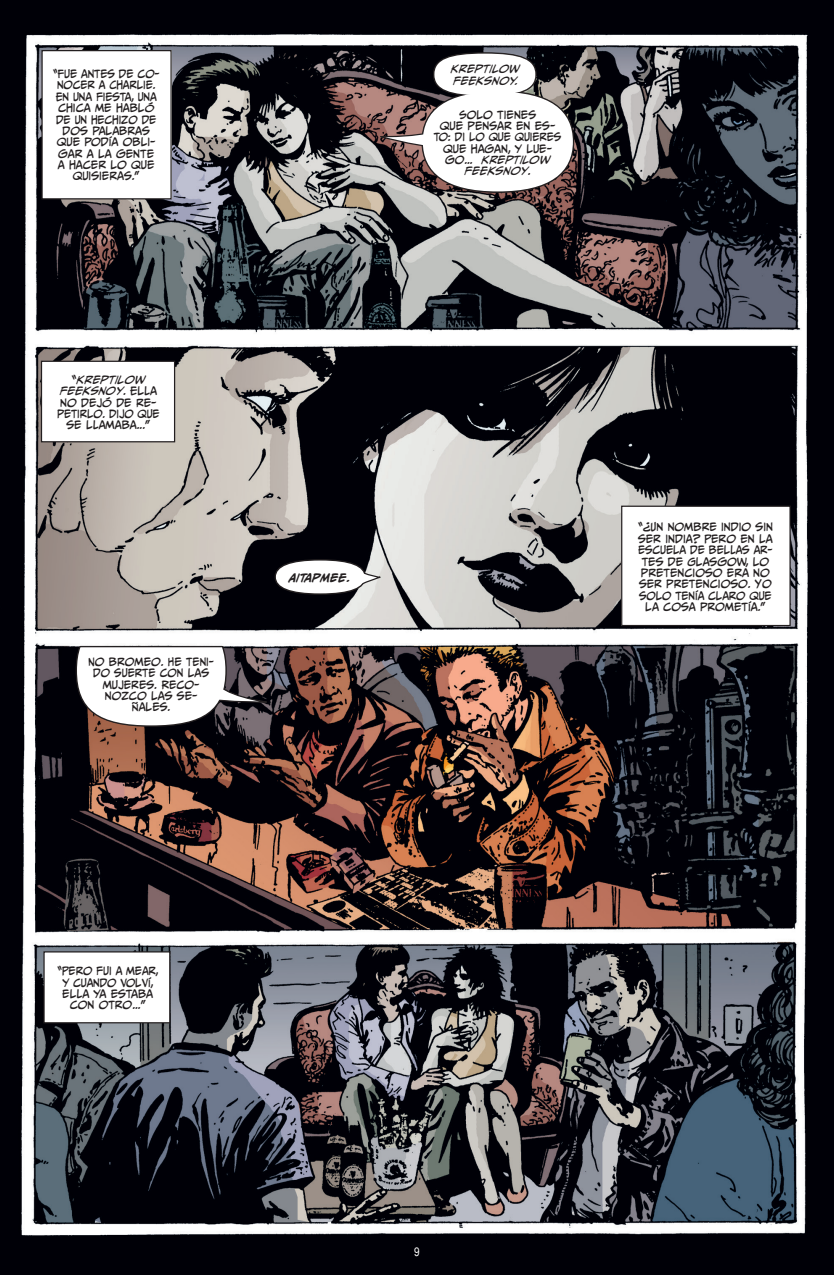
<style>
.page{position:relative;width:834px;height:1275px;background:#fff}
.page>*{position:absolute;margin:0;border:0;box-sizing:border-box;transform-origin:0 0}
.t1{font:condensed 12.25px "Helvetica";color:#fff}
.t2{font:10.5px/11.4px "CC Meanwhile";color:#231f20}
.t3{font:10.5px/11.4px "CC Meanwhile";color:#231f20;text-align:center;scale:.96 1}
.t4{font:italic 10.5px/11.4px "CC Meanwhile";color:#231f20}
.t5{font:10.5px "CC Meanwhile";color:#231f20;scale:.95 1}
.t6{font:italic 700 10.5px "CC Meanwhile";color:#231f20}
.s1{font-style:normal}
</style>
<div class="page">
<img style="left:0;top:0;width:833px;height:1275px">
<svg style="left:433px;top:53px;width:103px;height:43px"></svg>
<svg style="left:275px;top:560px;width:90px;height:34px"></svg>
<div style="left:274px;top:559px;width:92px;height:36px;border:1px solid #231f20;border-radius:50%"></div>
<svg style="left:379px;top:126px;width:48px;height:25px"></svg>
<svg style="left:347px;top:563px;width:34px;height:28px"></svg>
<div style="left:434px;top:54px;width:101px;height:41px;background:#fff;border-radius:50%"></div>
<div style="left:423px;top:92px;width:149px;height:99px;background:#fff;border-radius:50%"></div>
<div style="left:276px;top:561px;width:88px;height:32px;background:#fff;border-radius:50%"></div>
<div style="left:42px;top:51px;width:129px;height:148px;background:#fff"></div>
<div style="left:41px;top:50px;width:131px;height:149px;border:1px solid #231f20"></div>
<div style="left:41px;top:361px;width:133px;height:81px;background:#fff"></div>
<div style="left:41px;top:361px;width:134px;height:81px;border:1px solid #231f20"></div>
<div style="left:621px;top:506px;width:169px;height:119px;background:#fff"></div>
<div style="left:621px;top:506px;width:169px;height:120px;border:1px solid #231f20"></div>
<div style="left:44px;top:952px;width:126px;height:71px;background:#fff"></div>
<div style="left:43px;top:951px;width:127px;height:72px;border:1px solid #231f20"></div>
<svg style="left:75px;top:645px;width:192px;height:82px"></svg>
<p class="t3" style="left:53px;top:68px;width:113px">“FUE ANTES DE CO-</p>
<p class="t3" style="left:57px;top:80px;width:104px">NOCER A CHARLIE.</p>
<p class="t3" style="left:56px;top:91px;width:107px">EN UNA FIESTA, UNA</p>
<p class="t2" style="left:58px;top:102px;width:98px">CHICA ME HABLÓ</p>
<p class="t3" style="left:56px;top:114px;width:106px">DE UN HECHIZO DE</p>
<p class="t2" style="left:63px;top:125px;width:89px">DOS PALABRAS</p>
<p class="t2" style="left:57px;top:137px;width:100px">QUE PODÍA OBLI-</p>
<p class="t2" style="left:58px;top:148px;width:97px">GAR A LA GENTE</p>
<p class="t2" style="left:58px;top:159px;width:98px">A HACER LO QUE</p>
<p class="t2" style="left:73px;top:171px;width:68px">QUISIERAS.”</p>
<p class="t4" style="left:71px;top:374px;width:75px"><span class="s1">“</span>KREPTILOW</p>
<p class="t4" style="left:60px;top:385px;width:99px">FEEKSNOY<span class="s1">. ELLA</span></p>
<p class="t2" style="left:60px;top:397px;width:98px">NO DEJÓ DE RE-</p>
<p class="t5" style="left:57px;top:408px;width:109px">PETIRLO. DIJO QUE</p>
<p class="t2" style="left:66px;top:420px;width:85px">SE LLAMABA...”</p>
<p class="t2" style="left:88px;top:656px;width:127px;text-align:center">NO BROMEO. HE TENI-<br>DO SUERTE CON LAS<br>MUJERES. RECO-<br>NOZCO LAS SE-<br>ÑALES.</p>
<p class="t6" style="left:290px;top:572px;width:61px">AITAPMEE.</p>
<p class="t4" style="left:450px;top:64px;width:70px">KREPTILOW<br>FEEKSNOY.</p>
<p class="t2" style="left:459px;top:109px;width:79px">SOLO TIENES</p>
<p class="t2" style="left:440px;top:120px;width:117px">QUE PENSAR EN ES-</p>
<p class="t3" style="left:434px;top:132px;width:134px">TO: DI LO QUE QUIERES<br>QUE HAGAN, Y LUE-</p>
<p class="t4" style="left:445px;top:154px;width:107px"><span class="s1">GO...</span> KREPTILOW</p>
<p class="t4" style="left:464px;top:166px;width:68px">FEEKSNOY<span class="s1">.</span></p>
<p class="t2" style="left:637px;top:522px;width:137px">“¿UN NOMBRE INDIO SIN</p>
<p class="t2" style="left:638px;top:533px;width:136px">SER INDIA? PERO EN LA<br>ESCUELA DE BELLAS AR-</p>
<p class="t2" style="left:641px;top:556px;width:129px">TES DE GLASGOW, LO</p>
<p class="t2" style="left:641px;top:567px;width:130px">PRETENCIOSO ERA NO</p>
<p class="t2" style="left:639px;top:579px;width:134px">SER PRETENCIOSO. YO<br>SOLO TENÍA CLARO QUE</p>
<p class="t2" style="left:645px;top:601px;width:122px">LA COSA PROMETÍA.”</p>
<p class="t3" style="left:57px;top:965px;width:107px">“PERO FUI A MEAR,</p>
<p class="t3" style="left:62px;top:977px;width:96px">Y CUANDO VOLVÍ,</p>
<p class="t2" style="left:62px;top:988px;width:92px">ELLA YA ESTABA</p>
<p class="t2" style="left:70px;top:999px;width:77px">CON OTRO...”</p>
<p class="t1" style="left:414px;top:1244px;width:7px">9</p>
</div>
